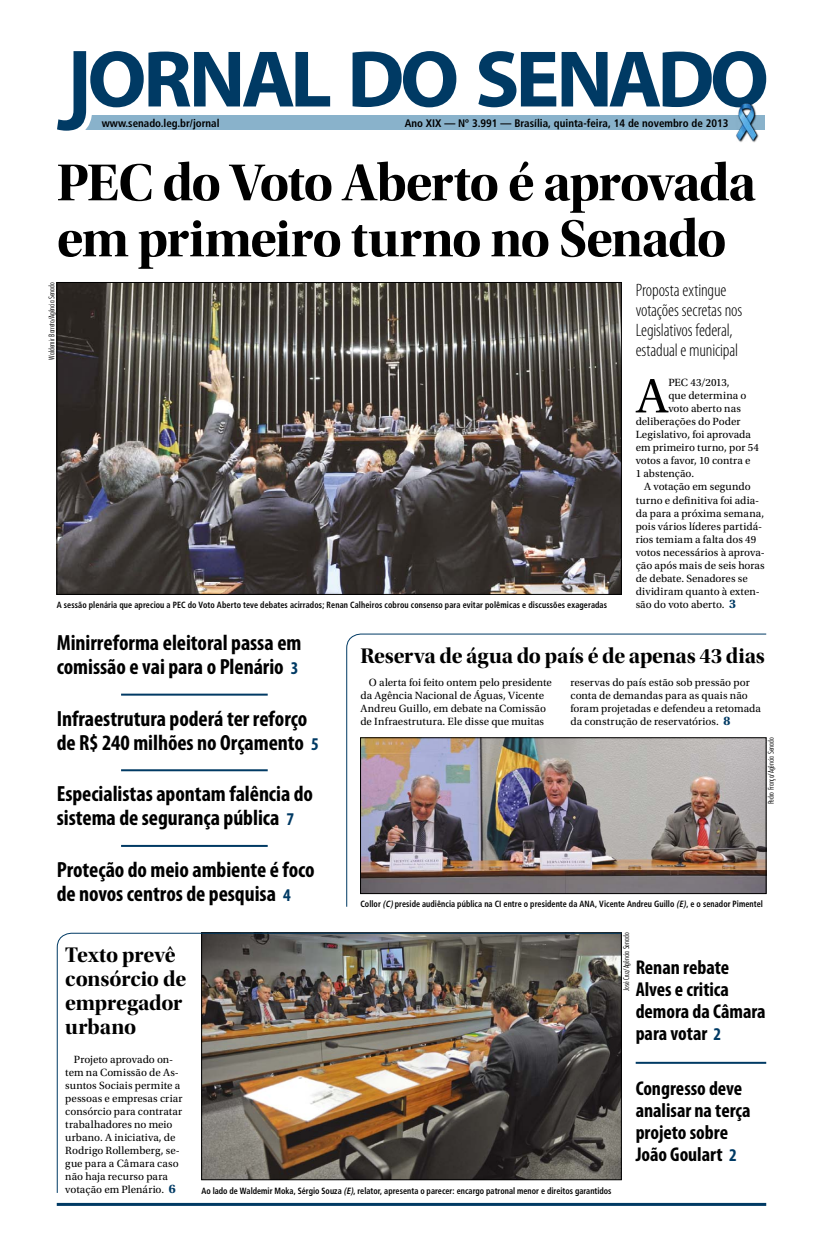
<style>
.page{position:relative;width:823px;height:1248px;background:#fff}
.page>*{position:absolute;margin:0;border:0;box-sizing:border-box;transform-origin:0 0}
.t1{font:54px/56px "Utopia Std Bold Disp";letter-spacing:-.025em;color:#000}
.t2{font:50.8px "Utopia Std";color:#000}
.t3{font:700 condensed 22px/24px "Myriad Pro";color:#000}
.t4{font:22px/24px "Utopia Std Bold Disp";letter-spacing:-.01em;color:#000}
.t5{font:700 condensed 20px/22px "Myriad Pro";color:#000}
.t6{font:300 condensed 18px/20px "Myriad Pro";letter-spacing:-.005em;color:#000}
.t7{font:11px/13px "Utopia Std";letter-spacing:.005em;color:#000}
.t8{font:700 condensed 10.9px "Frutiger";color:#000}
.t9{font:700 condensed 9px "Frutiger";letter-spacing:.01em;color:#000;scale:.9 1}
.t10{font:300 condensed 8px "Futura BT";color:#000}
.s1{font-weight:700;font-size:13px;color:#003a64}
.s2{font-size:18px;color:#003a64}
.s3{font-style:italic}
</style>
<div class="page">
<hr style="left:57px;top:1202px;width:708px;height:3px;background:#003a64">
<svg style="left:346px;top:633px;width:420px;height:274px"></svg>
<img style="left:56px;top:932px;width:566px;height:261px">
<div style="left:75px;top:116px;width:689px;height:14px;background:#89b2cb"></div>
<svg style="left:57px;top:51px;width:273px;height:80px"></svg>
<svg style="left:352px;top:51px;width:104px;height:56px"></svg>
<svg style="left:478px;top:51px;width:287px;height:56px"></svg>
<svg style="left:754px;top:102px;width:4px;height:41px"></svg>
<img style="left:735px;top:102px;width:22px;height:40px">
<img style="left:59px;top:284px;width:560px;height:308px">
<img style="left:362px;top:739px;width:401px;height:152px">
<div style="left:360px;top:737px;width:405px;height:156px;border:1px solid #000"></div>
<hr style="left:121px;top:693px;width:146px;height:2px;background:#003a64">
<hr style="left:121px;top:769px;width:146px;height:2px;background:#003a64">
<hr style="left:121px;top:844px;width:146px;height:2px;background:#003a64">
<hr style="left:635px;top:1061px;width:130px;height:2px;background:#003a64">
<p class="t8" style="left:102px;top:117px;width:119px">www.senado.leg.br/jornal</p>
<p class="t8" style="left:404px;top:117px;width:325px">Ano XIX — Nº 3.991 — Brasília, quinta-feira, 14 de novembro de 2013</p>
<h1 class="t1" style="left:57px;top:155px;width:700px">PEC do Voto Aberto é aprovada em primeiro turno no Senado</h1>
<p class="t10" style="left:47px;top:359px;width:79px;rotate:-90deg">Waldemir Barreto/Agência Senado</p>
<p class="t9" style="left:57px;top:599px;width:612px">A sessão plenária que apreciou a PEC do Voto Aberto teve debates acirrados; Renan Calheiros cobrou consenso para evitar polêmicas e discussões exageradas</p>
<h3 class="t6" style="left:635px;top:280px;width:108px">Proposta extingue votações secretas nos<br>Legislativos federal, estadual e municipal</h3>
<h2 class="t2" style="left:635px;top:368px;width:34px">A</h2>
<p class="t7" style="left:668px;top:376px;width:63px">PEC 43/2013,</p>
<p class="t7" style="left:668px;top:389px;width:80px">que determina o</p>
<p class="t7" style="left:668px;top:402px;width:74px">voto aberto nas</p>
<p class="t7" style="left:635px;top:415px;width:106px">deliberações do Poder</p>
<p class="t7" style="left:635px;top:428px;width:117px">Legislativo, foi aprovada</p>
<p class="t7" style="left:635px;top:441px;width:125px">em primeiro turno, por 54</p>
<p class="t7" style="left:635px;top:454px;width:116px">votos a favor, 10 contra e</p>
<p class="t7" style="left:635px;top:467px;width:60px">1 abstenção.</p>
<p class="t7" style="left:643px;top:480px;width:108px">A votação em segundo</p>
<p class="t7" style="left:635px;top:493px;width:125px">turno e definitiva foi adia-</p>
<p class="t7" style="left:635px;top:506px;width:130px">da para a próxima semana,</p>
<p class="t7" style="left:635px;top:519px;width:128px">pois vários líderes partidá-</p>
<p class="t7" style="left:635px;top:532px;width:122px">rios temiam a falta dos 49</p>
<p class="t7" style="left:635px;top:545px;width:131px">votos necessários à aprova-</p>
<p class="t7" style="left:635px;top:558px;width:130px">ção após mais de seis horas</p>
<p class="t7" style="left:635px;top:571px;width:114px">de debate. Senadores se</p>
<p class="t7" style="left:635px;top:584px;width:125px">dividiram quanto à exten-</p>
<p class="t7" style="left:635px;top:597px;width:102px">são do voto aberto. <span class="s1">3</span></p>
<h3 class="t3" style="left:57px;top:631px;width:246px">Minirreforma eleitoral passa em comissão e vai para o Plenário <span class="s2">3</span></h3>
<h3 class="t3" style="left:57px;top:706px;width:263px">Infraestrutura poderá ter reforço de R$ 240 milhões no Orçamento <span class="s2">5</span></h3>
<h3 class="t3" style="left:57px;top:782px;width:257px">Especialistas apontam falência do sistema de segurança pública <span class="s2">7</span></h3>
<h3 class="t3" style="left:57px;top:858px;width:259px">Proteção do meio ambiente é foco de novos centros de pesquisa <span class="s2">4</span></h3>
<h3 class="t4" style="left:360px;top:643px;width:406px">Reserva de água do país é de apenas 43 dias</h3>
<p class="t7" style="left:360px;top:675px;width:193px;text-indent:9px">O alerta foi feito ontem pelo presidente da Agência Nacional de Águas, Vicente Andreu Guillo, em debate na Comissão de Infraestrutura. Ele disse que muitas</p>
<p class="t7" style="left:570px;top:675px;width:192px">reservas do país estão sob pressão por conta de demandas para as quais não foram projetadas e defendeu a retomada da construção de reservatórios. <span class="s1">8</span></p>
<p class="t10" style="left:765px;top:804px;width:68px;rotate:-90deg">Pedro França/Agência Senado</p>
<p class="t9" style="left:360px;top:898px;width:448px">Collor <span class="s3">(C)</span>preside audiência pública na CI entre o presidente da ANA, Vicente Andreu Guillo <span class="s3">(E)</span>, e o senador Pimentel</p>
<h3 class="t4" style="left:65px;top:942px;width:122px">Texto prevê consórcio de empregador urbano</h3>
<p class="t7" style="left:65px;top:1052px;width:119px;text-indent:9px">Projeto aprovado on&shy;tem na Comissão de As&shy;suntos Sociais permite a pessoas e empresas criar consórcio para contratar trabalhadores no meio urbano. A iniciativa, de<br>Rodrigo Rollemberg, se&shy;gue para a Câmara caso não haja recurso para votação em Plenário. <span class="s1">6</span></p>
<p class="t9" style="left:201px;top:1185px;width:457px">Ao lado de Waldemir Moka, Sérgio Souza <span class="s3">(E)</span>, relator, apresenta o parecer: encargo patronal menor e direitos garantidos</p>
<p class="t10" style="left:621px;top:991px;width:60px;rotate:-90deg">José Cruz/Agência Senado</p>
<h3 class="t5" style="left:635px;top:956px;width:131px">Renan rebate<br>Alves e critica demora da Câmara para votar <span class="s2">2</span></h3>
<h3 class="t5" style="left:635px;top:1077px;width:116px">Congresso deve analisar na terça projeto sobre<br>João Goulart <span class="s2">2</span></h3>
</div>
